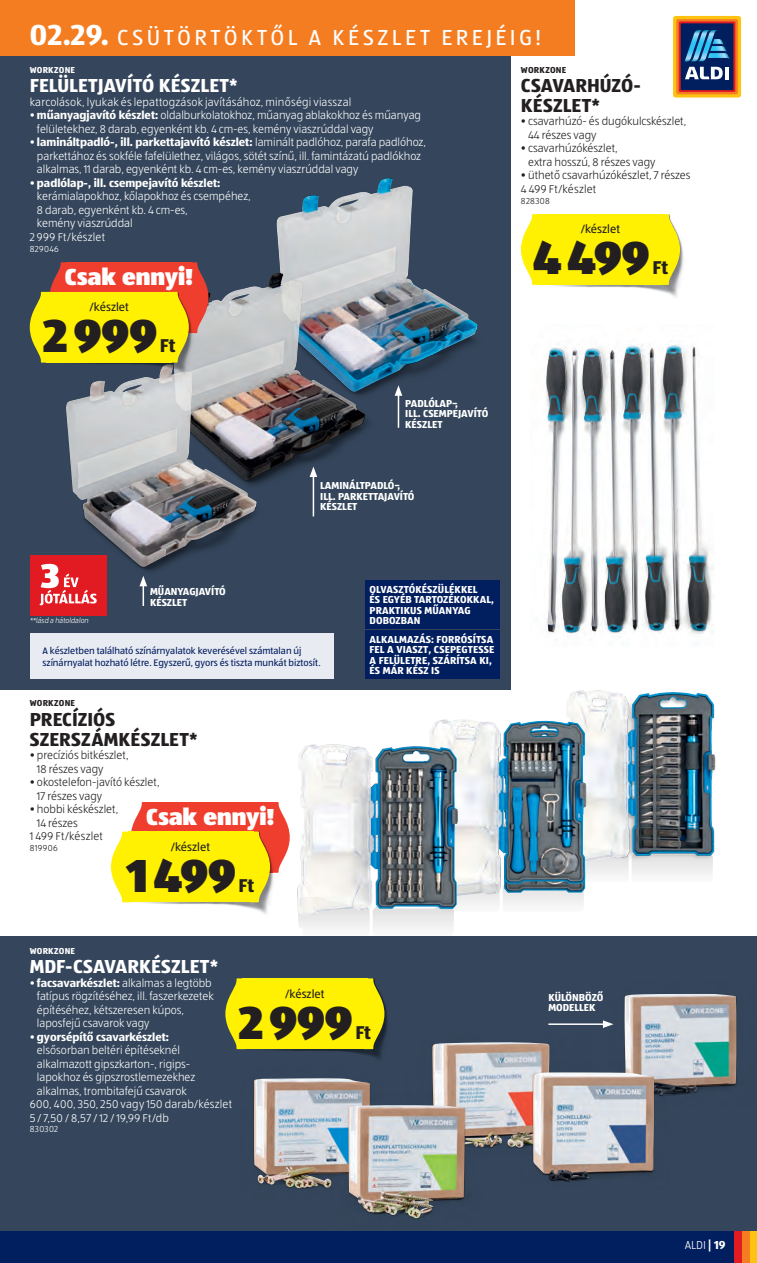
<style>
.page{position:relative;width:757px;height:1263px;background:#fff}
.page>*{position:absolute;margin:0;border:0;box-sizing:border-box;transform-origin:0 0}
.co_Preis_WOP_schwarz{font:900 48px "ALDISUEDOT";letter-spacing:-.01em;color:#231f20}
.t1{font:900 24px "ALDISUEDOT";color:#fff}
.t2{font:22.5px "ALDISUEDOT";letter-spacing:.15em;color:#fff}
.t3{font:700 19.5px/19.5px "ALDISUEDOT";letter-spacing:.005em;color:#231f20}
.t4{font:700 19.5px "ALDISUEDOT";letter-spacing:.005em;color:#fff}
.co_Preis_WOP_schwarz-2{font:700 19.2px "ALDISUEDOT";letter-spacing:-.005em;color:#231f20}
.t5{font:12px "ALDISUEDOT";color:#231f20}
.t6{font:300 12px "ALDISUEDOT";color:#fff}
.t7{font:300 11.7px/13.5px "ALDISUEDOT";color:#fff}
.t8{font:300 11.7px/13.5px "ALDISUEDOT";color:#231f20}
.t9{font:300 11.7px "ALDISUEDOT";letter-spacing:.025em;color:#fff}
.t10{font:300 11.7px "ALDISUEDOT";letter-spacing:.03em;color:#fff}
._00_uj_kek_einklinke{font:700 10.5px/10.5px "ALDISUEDOT";color:#fff}
._02_info{font:9.75px/12px "ALDISUEDOT";color:#011e5f}
.co_Markennamen{font:700 9px "ALDISUEDOT";letter-spacing:.025em;color:#231f20}
.co_Markennamen_weiss{font:700 9px "ALDISUEDOT";letter-spacing:.025em;color:#fff}
.t11{font:300 9px "ALDISUEDOT";letter-spacing:.035em;color:#231f20}
.t12{font:300 9px "ALDISUEDOT";letter-spacing:.035em;color:#fff}
._00_kisbetus-szivege{font:300 7.5px "ALDISUEDOT";color:#fff}
.s1{font-weight:700;font-size:30px}
.s2{font-weight:700}
</style>
<div class="page">
<div style="left:0;top:936px;width:757px;height:313px;background:#35465c"></div>
<div style="left:0;top:55px;width:510px;height:634px;background:#35465c"></div>
<hr style="left:398px;top:393px;width:1px;height:35px;background:#fff">
<img style="left:567px;top:690px;width:149px;height:163px">
<img style="left:430px;top:719px;width:157px;height:123px">
<svg style="left:298px;top:842px;width:415px;height:87px"></svg>
<img style="left:297px;top:744px;width:161px;height:172px">
<img style="left:546px;top:341px;width:168px;height:297px">
<img style="left:663px;top:347px;width:19px;height:281px">
<img style="left:553px;top:239px;width:131px;height:58px">
<div style="left:538px;top:214px;width:125px;height:71px;background:#fff101"></div>
<svg style="left:521px;top:214px;width:17px;height:71px"></svg>
<svg style="left:663px;top:214px;width:17px;height:71px"></svg>
<img style="left:613px;top:994px;width:124px;height:102px">
<img style="left:624px;top:994px;width:62px;height:101px">
<img style="left:481px;top:1042px;width:69px;height:107px">
<img style="left:431px;top:1042px;width:78px;height:103px">
<img style="left:254px;top:1078px;width:113px;height:110px">
<img style="left:331px;top:1093px;width:150px;height:127px">
<img style="left:348px;top:1106px;width:117px;height:112px">
<img style="left:237px;top:1002px;width:151px;height:57px">
<div style="left:242px;top:978px;width:125px;height:71px;background:#fff101"></div>
<svg style="left:225px;top:978px;width:17px;height:71px"></svg>
<svg style="left:367px;top:978px;width:17px;height:71px"></svg>
<hr style="left:548px;top:1023px;width:57px;height:2px;background:#fff">
<svg style="left:603px;top:1020px;width:10px;height:8px"></svg>
<img style="left:276px;top:179px;width:202px;height:213px">
<img style="left:275px;top:260px;width:116px;height:231px">
<img style="left:208px;top:274px;width:157px;height:206px">
<img style="left:106px;top:349px;width:176px;height:233px">
<img style="left:66px;top:364px;width:191px;height:203px">
<div style="left:30px;top:633px;width:303px;height:45px;background:#e9ebf2"></div>
<div style="left:365px;top:580px;width:135px;height:48px;background:#011e5f"></div>
<div style="left:365px;top:630px;width:135px;height:48px;background:#011e5f"></div>
<div style="left:30px;top:555px;width:76px;height:60px;background:#e21a21"></div>
<svg style="left:40px;top:564px;width:57px;height:41px"></svg>
<hr style="left:313px;top:475px;width:1px;height:41px;background:#fff">
<svg style="left:310px;top:466px;width:7px;height:11px"></svg>
<svg style="left:139px;top:576px;width:8px;height:30px"></svg>
<div style="left:148px;top:802px;width:125px;height:71px;background:#ef3e2e"></div>
<img style="left:148px;top:902px;width:121px;height:12px">
<div style="left:128px;top:831px;width:125px;height:71px;background:#fff101"></div>
<svg style="left:111px;top:802px;width:40px;height:101px"></svg>
<svg style="left:250px;top:802px;width:40px;height:101px"></svg>
<div style="left:66px;top:262px;width:125px;height:71px;background:#ef3e2e"></div>
<img style="left:66px;top:363px;width:142px;height:16px">
<div style="left:47px;top:292px;width:125px;height:71px;background:#fff101"></div>
<svg style="left:30px;top:262px;width:36px;height:101px"></svg>
<svg style="left:168px;top:262px;width:40px;height:101px"></svg>
<img style="left:520px;top:1061px;width:150px;height:121px">
<img style="left:533px;top:1072px;width:121px;height:108px">
<div style="left:0;top:0;width:574px;height:55px;background:#f47d21"></div>
<div style="left:0;top:1231px;width:735px;height:32px;background:#011e5f"></div>
<div style="left:749px;top:1231px;width:8px;height:32px;background:#fec210"></div>
<div style="left:742px;top:1231px;width:7px;height:32px;background:#f47d21"></div>
<div style="left:735px;top:1231px;width:7px;height:32px;background:#e21a21"></div>
<div style="left:673px;top:16px;width:68px;height:82px;background:#fec210;border-radius:3px"></div>
<div style="left:676px;top:19px;width:62px;height:75px;background:linear-gradient(to bottom,#f27121,#f27021);border-radius:2px"></div>
<svg style="left:679px;top:21px;width:56px;height:71px"></svg>
<div style="left:681px;top:23px;width:52px;height:67px;background:#011e5f"></div>
<svg style="left:685px;top:67px;width:43px;height:12px"></svg>
<svg style="left:685px;top:30px;width:44px;height:31px"></svg>
<p class="t2" style="left:30px;top:22px;width:513px"><span class="s1">02.29.</span> CSÜTÖRTÖKTŐL A KÉSZLET EREJÉIG!</p>
<p class="co_Markennamen_weiss" style="left:30px;top:64px;width:47px">WORKZONE</p>
<p class="t4" style="left:30px;top:73px;width:210px">FELÜLETJAVÍTÓ KÉSZLET*</p>
<p class="t7" style="left:30px;top:95px;width:323px">karcolások, lyukak és lepattogzások javításához, minőségi viasszal</p>
<p class="t7" style="left:37px;top:108px;width:385px;text-indent:-7px">• <span class="s2">műanyagjavító készlet:</span> oldalburkolatokhoz, műanyag ablakokhoz és műanyag felületekhez, 8 darab, egyenként kb. 4 cm-es, kemény viaszrúddal vagy</p>
<p class="t7" style="left:37px;top:135px;width:390px;text-indent:-7px">• <span class="s2">lamináltpadló-, ill. parkettajavító készlet:</span> laminált padlóhoz, parafa padlóhoz, parkettához és sokféle fafelülethez, világos, sötét színű, ill. famintázatú padlókhoz alkalmas, 11 darab, egyenként kb. 4 cm-es, kemény viaszrúddal vagy</p>
<p class="t7" style="left:37px;top:176px;width:215px;text-indent:-7px">• <span class="s2">padlólap-, ill. csempejavító készlet: </span>kerámialapokhoz, kőlapokhoz és csempéhez, 8 darab, egyenként kb. 4 cm-es,<br>kemény viaszrúddal</p>
<p class="t7" style="left:30px;top:230px;width:77px">2 999 Ft/készlet</p>
<p class="t12" style="left:30px;top:243px;width:31px">829046</p>
<h2 class="t1" style="left:65px;top:260px;width:129px">Csak ennyi!</h2>
<p class="t5" style="left:90px;top:299px;width:41px">/készlet</p>
<p class="co_Preis_WOP_schwarz" style="left:43px;top:302px;width:116px">2999</p>
<p class="co_Preis_WOP_schwarz-2" style="left:160px;top:332px;width:17px">Ft</p>
<p class="_00_uj_kek_einklinke" style="left:405px;top:398px;width:85px">PADLÓLAP-,<br>ILL. CSEMPEJAVÍTÓ<br>KÉSZLET</p>
<p class="_00_uj_kek_einklinke" style="left:320px;top:480px;width:96px">LAMINÁLTPADLÓ-,<br>ILL. PARKETTAJAVÍTÓ<br>KÉSZLET</p>
<p class="co_Markennamen" style="left:521px;top:64px;width:47px">WORKZONE</p>
<p class="t3" style="left:521px;top:75px;width:122px">CSAVARHÚZÓ-<br>KÉSZLET*</p>
<p class="t8" style="left:528px;top:114px;width:160px;text-indent:-7px">• csavarhúzó- és dugókulcskészlet,<br>44 részes vagy</p>
<p class="t8" style="left:528px;top:141px;width:129px;text-indent:-7px">• csavarhúzókészlet,<br>extra hosszú, 8 részes vagy</p>
<p class="t8" style="left:521px;top:168px;width:171px">• üthető csavarhúzókészlet, 7 részes</p>
<p class="t8" style="left:521px;top:182px;width:77px">4 499 Ft/készlet</p>
<p class="t11" style="left:521px;top:195px;width:30px">828308</p>
<p class="t5" style="left:581px;top:221px;width:41px">/készlet</p>
<p class="co_Preis_WOP_schwarz" style="left:533px;top:224px;width:119px">4499</p>
<p class="co_Preis_WOP_schwarz-2" style="left:652px;top:255px;width:17px">Ft</p>
<p class="_00_kisbetus-szivege" style="left:30px;top:616px;width:61px">**lásd a hátoldalon</p>
<p class="_00_uj_kek_einklinke" style="left:150px;top:586px;width:77px">MŰANYAGJAVÍTÓ<br>KÉSZLET</p>
<p class="_02_info" style="left:43px;top:644px;width:280px">A készletben található színárnyalatok keverésével számtalan új színárnyalat hozható létre. Egyszerű, gyors és tiszta munkát biztosít.</p>
<p class="co_Markennamen" style="left:30px;top:697px;width:47px">WORKZONE</p>
<p class="t3" style="left:30px;top:709px;width:169px">PRECÍZIÓS<br>SZERSZÁMKÉSZLET*</p>
<p class="t8" style="left:37px;top:748px;width:93px;text-indent:-7px">• precíziós bitkészlet,<br>18 részes vagy</p>
<p class="t8" style="left:37px;top:775px;width:124px;text-indent:-7px">• okostelefon-javító készlet,<br>17 részes vagy</p>
<p class="t8" style="left:37px;top:802px;width:83px;text-indent:-7px">• hobbi késkészlet,<br>14 részes</p>
<p class="t8" style="left:30px;top:829px;width:75px">1 499 Ft/készlet</p>
<p class="t11" style="left:30px;top:842px;width:29px">819906</p>
<h2 class="t1" style="left:146px;top:800px;width:129px">Csak ennyi!</h2>
<p class="t5" style="left:171px;top:839px;width:41px">/készlet</p>
<p class="co_Preis_WOP_schwarz" style="left:127px;top:842px;width:111px">1499</p>
<p class="co_Preis_WOP_schwarz-2" style="left:239px;top:872px;width:17px">Ft</p>
<p class="_00_uj_kek_einklinke" style="left:369px;top:583px;width:126px">OLVASZTÓKÉSZÜLÉKKEL<br>ÉS EGYÉB TARTOZÉKOKKAL,<br>PRAKTIKUS MŰANYAG<br>DOBOZBAN</p>
<p class="_00_uj_kek_einklinke" style="left:369px;top:634px;width:126px">ALKALMAZÁS: FORRÓSÍTSA<br>FEL A VIASZT, CSEPEGTESSE<br>A FELÜLETRE, SZÁRÍTSA KI,<br>ÉS MÁR KÉSZ IS</p>
<p class="co_Markennamen_weiss" style="left:30px;top:944px;width:47px">WORKZONE</p>
<p class="t4" style="left:30px;top:953px;width:190px">MDF-CSAVARKÉSZLET*</p>
<p class="t7" style="left:37px;top:975px;width:178px;text-indent:-7px">• <span class="s2">facsavarkészlet:</span> alkalmas a legtöbb fatípus rögzítéséhez, ill. faszerkezetek építéséhez, kétszeresen kúpos, laposfejű csavarok vagy</p>
<p class="t7" style="left:37px;top:1029px;width:160px;text-indent:-7px">• <span class="s2">gyorsépítő csavarkészlet: </span>elsősorban beltéri építéseknél alkalmazott gipszkarton-, rigips&shy;lapokhoz és gipszrostlemezekhez alkalmas, trombitafejű csavarok</p>
<p class="t9" style="left:30px;top:1097px;width:204px">600, 400, 350, 250 vagy 150 darab/készlet</p>
<p class="t10" style="left:30px;top:1110px;width:141px">5 / 7,50 / 8,57 / 12 / 19,99 Ft/db</p>
<p class="t12" style="left:30px;top:1124px;width:30px">830302</p>
<p class="t5" style="left:285px;top:986px;width:41px">/készlet</p>
<p class="co_Preis_WOP_schwarz" style="left:239px;top:988px;width:116px">2999</p>
<p class="co_Preis_WOP_schwarz-2" style="left:355px;top:1019px;width:17px">Ft</p>
<p class="_00_uj_kek_einklinke" style="left:548px;top:992px;width:57px">KÜLÖNBÖZŐ<br>MODELLEK</p>
<p class="t6" style="left:685px;top:1237px;width:42px">ALDI <span class="s2">| 19</span></p>
</div>
